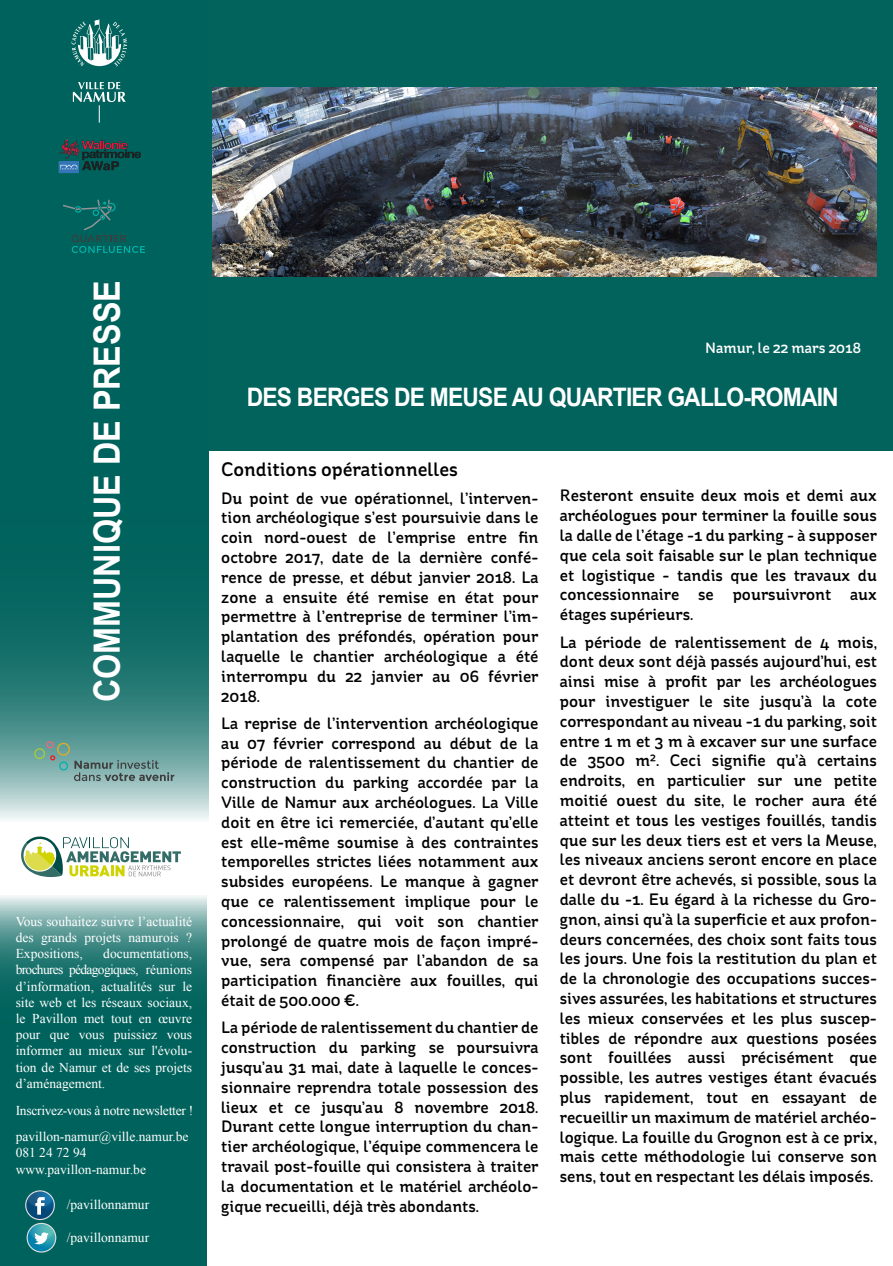
<style>
.page{position:relative;width:893px;height:1266px;background:#fff}
.page>*{position:absolute;margin:0;border:0;box-sizing:border-box;transform-origin:0 0}
.t1{font:700 36.3px "Arial";color:#fff;scale:.89 1}
.t2{font:700 25.5px "Arial";letter-spacing:-.035em;color:#fff;scale:.9 1}
.t3{font:500 19.5px "St Ryde";color:#000}
.t4{font:500 16.5px/19.8px "St Ryde";color:#000;text-align:justify}
.t5{font:500 15px "St Ryde";color:#fff}
.t6{font:13.5px/16.2px "Times New Roman";color:#fff;text-align:justify}
.t7{font:13.5px/26.7px "Times New Roman";letter-spacing:-.02em;color:#fff}
</style>
<div class="page">
<svg style="left:0;top:896px;width:206px;height:370px;background:#166f6a"></svg>
<svg style="left:0;top:1px;width:209px;height:818px;background:#136e68"></svg>
<div style="left:208px;top:330px;width:685px;height:120px;background:#02625c"></div>
<div style="left:209px;top:1px;width:684px;height:331px;background:#02625c"></div>
<img style="left:213px;top:88px;width:663px;height:188px">
<svg style="left:73px;top:82px;width:53px;height:41px;background:#287a75"></svg>
<svg style="left:71px;top:19px;width:56px;height:48px"></svg>
<svg style="left:21px;top:836px;width:160px;height:42px"></svg>
<svg style="left:25px;top:1190px;width:30px;height:30px"></svg>
<svg style="left:27px;top:1223px;width:29px;height:29px"></svg>
<svg style="left:26px;top:1191px;width:29px;height:60px;background:#418c9f"></svg>
<svg style="left:63px;top:200px;width:82px;height:53px;background:#076761"></svg>
<svg style="left:34px;top:741px;width:140px;height:40px;background:#719e99"></svg>
<img style="left:50px;top:132px;width:100px;height:50px">
<h1 class="t1" style="left:83px;top:702px;width:476px;rotate:-90deg">COMMUNIQUE DE PRESSE</h1>
<p class="t6" style="left:16px;top:913px;width:178px">Vous souhaitez suivre l’actualité des grands projets namurois ?<br>Expositions,</p>
<p class="t6" style="left:16px;top:945px;width:178px;text-indent:88px">documentations, brochures pédagogiques, réunions d’information, actualités sur le site web et les réseaux sociaux, le Pavillon met tout en œuvre pour que vous puissiez vous informer au mieux sur l'évolu&shy;tion de Namur et de ses projets d’aménagement.</p>
<p class="t7" style="left:16px;top:1096px;width:179px">Inscrivez-vous à notre newsletter ! pavillon-namur@ville.namur.be</p>
<p class="t6" style="left:16px;top:1144px;width:132px">081 24 72 94 www.pavillon-namur.be</p>
<p class="t6" style="left:67px;top:1196px;width:84px">/pavillonnamur</p>
<p class="t6" style="left:67px;top:1229px;width:84px">/pavillonnamur</p>
<p class="t5" style="left:705px;top:339px;width:157px">Namur, le 22 mars 2018</p>
<h2 class="t2" style="left:247px;top:380px;width:659px">DES BERGES DE MEUSE AU QUARTIER GALLO-ROMAIN</h2>
<p class="t3" style="left:221px;top:458px;width:238px">Conditions opérationnelles</p>
<p class="t4" style="left:221px;top:488px;width:319px">Du point de vue opérationnel, l’interven&shy;tion archéologique s’est poursuivie dans le coin nord-ouest de l’emprise entre fin octobre 2017, date de la dernière confé&shy;rence de presse, et début janvier 2018. La zone a ensuite été remise en état pour permettre à l’entreprise de terminer l’im&shy;plantation des préfondés, opération pour laquelle le chantier archéologique a été interrompu du 22 janvier au 06 février 2018.</p>
<p class="t4" style="left:221px;top:714px;width:319px">La reprise de l’intervention archéologique au 07 février correspond au début de la période de ralentissement du chantier de construction du parking accordée par la Ville de Namur aux archéologues. La Ville doit en être ici remerciée, d’autant qu’elle est elle-même soumise à des contraintes temporelles strictes liées notamment aux subsides européens. Le manque à gagner que ce ralentissement implique pour le concessionnaire, qui voit son chantier prolongé de quatre mois de façon impré&shy;vue, sera compensé par l’abandon de sa participation financière aux fouilles, qui était de 500.000 €.</p>
<p class="t4" style="left:221px;top:1018px;width:319px">La période de ralentissement du chantier de construction du parking se poursuivra jusqu’au 31 mai, date à laquelle le conces&shy;sionnaire reprendra totale possession des lieux et ce jusqu’au 8 novembre 2018.<br>Durant cette longue interruption du chan&shy;tier archéologique, l’équipe commencera le travail post-fouille qui consistera à traiter la documentation et le matériel archéolo&shy;gique recueilli, déjà très abondants.</p>
<p class="t4" style="left:560px;top:486px;width:319px">Resteront ensuite deux mois et demi aux archéologues pour terminer la fouille sous la dalle de l’étage -1 du parking - à supposer que cela soit faisable sur le plan technique et logistique - tandis que les travaux du concessionnaire se poursuivront aux étages supérieurs.</p>
<p class="t4" style="left:560px;top:632px;width:319px">La période de ralentissement de 4 mois, dont deux sont déjà passés aujourd’hui, est ainsi mise à profit par les archéologues pour investiguer le site jusqu’à la cote correspondant au niveau -1 du parking, soit entre 1 m et 3 m à excaver sur une surface de 3500 m². Ceci signifie qu’à certains endroits, en particulier sur une petite moitié ouest du site, le rocher aura été atteint et tous les vestiges fouillés, tandis que sur les deux tiers est et vers la Meuse, les niveaux anciens seront encore en place et devront être achevés, si possible, sous la dalle du -1. Eu égard à la richesse du Gro&shy;gnon, ainsi qu’à la superficie et aux profon&shy;deurs concernées, des choix sont faits tous les jours. Une fois la restitution du plan et de la chronologie des occupations succes&shy;sives assurées, les habitations et structures les mieux conservées et les plus suscep&shy;tibles de répondre aux questions posées sont fouillées aussi précisément que possible, les autres vestiges étant évacués plus rapidement, tout en essayant de recueillir un maximum de matériel archéo&shy;logique. La fouille du Grognon est à ce prix, mais cette méthodologie lui conserve son sens, tout en respectant les délais imposés.</p>
</div>
